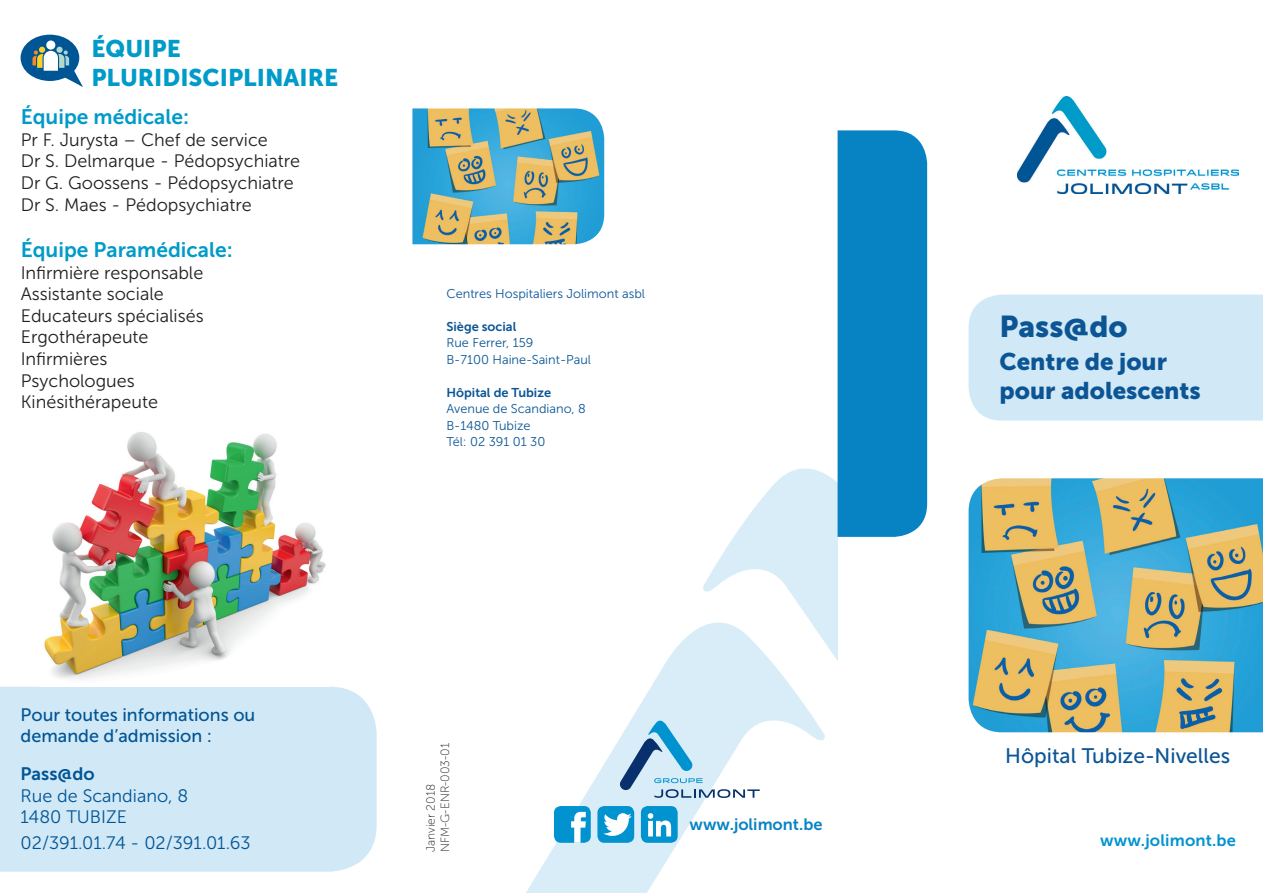
<style>
.page{position:relative;width:1263px;height:893px;background:#fff}
.page>*{position:absolute;margin:0;border:0;box-sizing:border-box;transform-origin:0 0}
.t1{font:30px "Museo Sans 900";color:#0c5595}
.t2{font:24px/28.8px "Museo Sans 900";color:#0c5595}
.t3{font:24px/28.8px "Museo Sans 900";color:#009bc8}
.t4{font:21px "Museo Sans 700";color:#009bc8}
.t5{font:21px "Museo Sans 500";color:#0c5595}
.t6{font:18px/21.6px "Museo Sans 300";color:#231f20}
.t7{font:18px/21.6px "Museo Sans 300";color:#005595}
.t8{font:18px/21.6px "Museo Sans 500";color:#005595}
.t9{font:18px "Museo Sans 700";color:#005595}
.t10{font:16.5px "Museo Sans 700";letter-spacing:.01em;color:#0093d0}
.t11{font:16.35px "Museo Sans 700";color:#0783c4}
.t12{font:12.75px/16.5px "Museo Sans 300";color:#0b5596}
.t13{font:12.75px "Museo Sans 700";color:#0b5596}
.t14{font:12px/14.4px "Museo Sans 100";color:#231f20}
</style>
<div class="page">
<div style="left:0;top:687px;width:377px;height:185px;background:#d1e8f6"></div>
<svg style="left:703px;top:468px;width:135px;height:193px;fill:#d9edf8"></svg>
<svg style="left:526px;top:593px;width:301px;height:300px"></svg>
<img style="left:968px;top:478px;width:295px;height:254px">
<svg style="left:837px;top:130px;width:90px;height:407px"></svg>
<div style="left:968px;top:295px;width:295px;height:126px;background:#d1e8f6"></div>
<img style="left:1017px;top:97px;width:221px;height:97px">
<img style="left:412px;top:108px;width:192px;height:136px">
<svg style="left:620px;top:717px;width:140px;height:81px"></svg>
<div style="left:597px;top:806px;width:37px;height:37px;background:#0093d0;border-radius:7px"></div>
<svg style="left:603px;top:813px;width:29px;height:23px"></svg>
<div style="left:554px;top:806px;width:37px;height:37px;background:#0093d0;border-radius:7px"></div>
<svg style="left:571px;top:812px;width:15px;height:31px"></svg>
<div style="left:641px;top:806px;width:37px;height:37px;background:#0093d0;border-radius:7px"></div>
<svg style="left:648px;top:813px;width:23px;height:23px"></svg>
<div style="left:21px;top:35px;width:58px;height:46px;background:#005595;border-radius:50%"></div>
<svg style="left:32px;top:40px;width:51px;height:47px"></svg>
<img style="left:44px;top:432px;width:282px;height:247px">
<h2 class="t3" style="left:91px;top:34px;width:248px">ÉQUIPE<br>PLURIDISCIPLINAIRE</h2>
<p class="t4" style="left:21px;top:105px;width:170px">Équipe médicale:</p>
<p class="t6" style="left:21px;top:129px;width:281px">Pr F. Jurysta – Chef de service<br>Dr S. Delmarque - Pédopsychiatre<br>Dr G. Goossens - Pédopsychiatre<br>Dr S. Maes - Pédopsychiatre</p>
<p class="t4" style="left:21px;top:238px;width:213px">Équipe Paramédicale:</p>
<p class="t6" style="left:21px;top:262px;width:184px">Infirmière responsable<br>Assistante sociale<br>Educateurs spécialisés<br>Ergothérapeute<br>Infirmières<br>Psychologues<br>Kinésithérapeute</p>
<p class="t12" style="left:446px;top:285px;width:200px">Centres Hospitaliers Jolimont asbl</p>
<p class="t13" style="left:446px;top:319px;width:71px">Siège social</p>
<p class="t12" style="left:446px;top:335px;width:146px">Rue Ferrer, 159<br>B-7100 Haine-Saint-Paul</p>
<p class="t13" style="left:446px;top:385px;width:106px">Hôpital de Tubize</p>
<p class="t12" style="left:446px;top:401px;width:141px">Avenue de Scandiano, 8<br>B-1480 Tubize<br>Tél: 02 391 01 30</p>
<p class="t8" style="left:21px;top:704px;width:236px">Pour toutes informations ou demande d’admission :</p>
<p class="t9" style="left:21px;top:764px;width:76px">Pass@do</p>
<p class="t7" style="left:21px;top:785px;width:169px">Rue de Scandiano, 8<br>1480 TUBIZE</p>
<p class="t7" style="left:21px;top:832px;width:231px">02/391.01.74 - 02/391.01.63</p>
<p class="t14" style="left:424px;top:852px;width:111px;rotate:-90deg">Janvier 2018<br>NFM-G-ENR-003-01</p>
<p class="t11" style="left:690px;top:816px;width:134px">www.jolimont.be</p>
<h1 class="t1" style="left:999px;top:309px;width:130px">Pass@do</h1>
<h2 class="t2" style="left:999px;top:347px;width:203px">Centre de jour pour adolescents</h2>
<p class="t5" style="left:1005px;top:744px;width:226px">Hôpital Tubize-Nivelles</p>
<p class="t10" style="left:1100px;top:831px;width:137px">www.jolimont.be</p>
</div>
